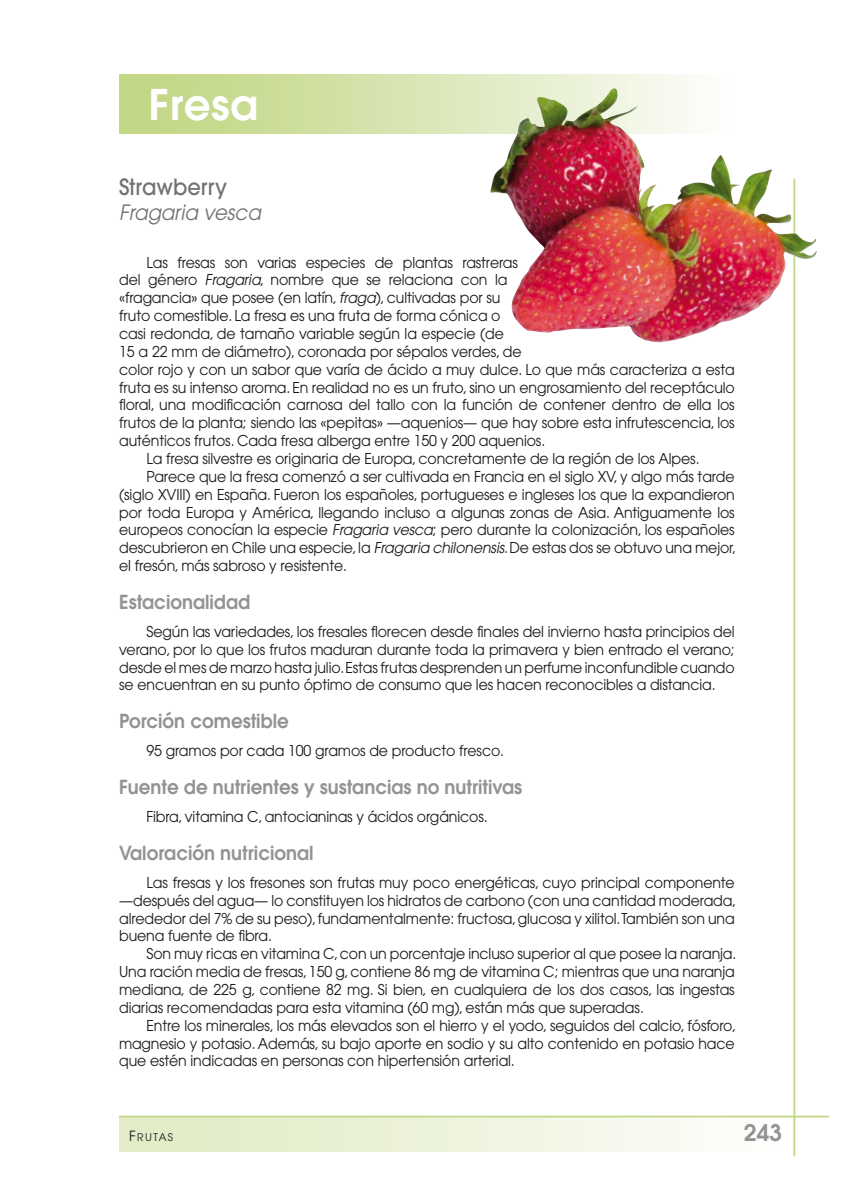
<style>
.page{position:relative;width:844px;height:1191px;background:#fff}
.page>*{position:absolute;margin:0;border:0;box-sizing:border-box;transform-origin:0 0}
.t1{font:600 42px "Avant Garde";letter-spacing:.015em;color:#fff}
.t2{font:600 22.75px "Avant Garde";color:#929395}
.t3{font:500 22.22px "Avant Garde";color:#707173;scale:.94 1}
.t4{font:italic 21px "Avant Garde";color:#707173;scale:.94 1}
.t5{font:600 19.25px "Avant Garde";color:#929395;scale:.95 1}
.t6{font:14.88px/17.8px "Avant Garde";letter-spacing:-.01em;color:#1a171c;text-align:justify;scale:.95 1}
.t7{font:10.5px "Avant Garde";letter-spacing:.135em;color:#1a171c}
.s1{font-style:italic}
.s2{font-size:14px}
</style>
<div class="page">
<div style="left:119px;top:74px;width:615px;height:60px;background:linear-gradient(to right,#bcd47c,#fbfcf8)"></div>
<div style="left:119px;top:1116px;width:675px;height:35px;background:linear-gradient(to right,#dfeac1,#fefefc)"></div>
<hr style="left:119px;top:1115px;width:709px;height:2px;background:#c1d785">
<hr style="left:793px;top:179px;width:2px;height:977px;background:#c1d785">
<img style="left:490px;top:96px;width:326px;height:246px">
<h1 class="t1" style="left:149px;top:77px;width:111px">Fresa</h1>
<h3 class="t3" style="left:119px;top:173px;width:116px">Strawberry</h3>
<h3 class="t4" style="left:119px;top:200px;width:152px">Fragaria vesca</h3>
<p class="t6" style="left:146px;top:253px;width:392px">Las fresas son varias especies de plantas rastreras</p>
<p class="t6" style="left:119px;top:271px;width:410px">del género <span class="s1">Fragaria</span>, nombre que se relaciona con la</p>
<p class="t6" style="left:119px;top:289px;width:403px">«fragancia» que posee (en latín, <span class="s1">fraga</span>), cultivadas por su</p>
<p class="t6" style="left:119px;top:307px;width:403px">fruto comestible. La fresa es una fruta de forma cónica o</p>
<p class="t6" style="left:119px;top:324px;width:406px">casi redonda, de tamaño variable según la especie (de</p>
<p class="t6" style="left:119px;top:342px;width:425px">15 a 22 mm de diámetro), coronada por sépalos verdes, de</p>
<p class="t6" style="left:119px;top:360px;width:649px">color rojo y con un sabor que varía de ácido a muy dulce. Lo que más caracteriza a esta</p>
<p class="t6" style="left:119px;top:378px;width:649px">fruta es su intenso aroma. En realidad no es un fruto, sino un engrosamiento del receptáculo</p>
<p class="t6" style="left:119px;top:396px;width:649px">floral, una modificación carnosa del tallo con la función de contener dentro de ella los</p>
<p class="t6" style="left:119px;top:414px;width:649px">frutos de la planta; siendo las «pepitas» —aquenios— que hay sobre esta infrutescencia, los</p>
<p class="t6" style="left:119px;top:432px;width:450px">auténticos frutos. Cada fresa alberga entre 150 y 200 aquenios.</p>
<p class="t6" style="left:146px;top:449px;width:583px">La fresa silvestre es originaria de Europa, concretamente de la región de los Alpes.</p>
<p class="t6" style="left:146px;top:467px;width:620px">Parece que la fresa comenzó a ser cultivada en Francia en el siglo XV, y algo más tarde</p>
<p class="t6" style="left:119px;top:485px;width:649px">(siglo XVIII) en España. Fueron los españoles, portugueses e ingleses los que la expandieron</p>
<p class="t6" style="left:119px;top:503px;width:649px">por toda Europa y América, llegando incluso a algunas zonas de Asia. Antiguamente los</p>
<p class="t6" style="left:119px;top:521px;width:649px">europeos conocían la especie <span class="s1">Fragaria vesca</span>; pero durante la colonización, los españoles</p>
<p class="t6" style="left:119px;top:539px;width:651px">descubrieron en Chile una especie, la <span class="s1">Fragaria chilonensis</span>. De estas dos se obtuvo una mejor,</p>
<p class="t6" style="left:119px;top:557px;width:241px">el fresón, más sabroso y resistente.</p>
<p class="t5" style="left:119px;top:589px;width:139px">Estacionalidad</p>
<p class="t6" style="left:119px;top:622px;width:649px;text-indent:27px">Según las variedades, los fresales florecen desde finales del invierno hasta principios del verano, por lo que los frutos maduran durante toda la primavera y bien entrado el verano; desde el mes de marzo hasta julio. Estas frutas desprenden un perfume inconfundible cuando se encuentran en su punto óptimo de consumo que les hacen reconocibles a distancia.</p>
<p class="t5" style="left:119px;top:709px;width:180px">Porción comestible</p>
<p class="t6" style="left:146px;top:742px;width:378px">95 gramos por cada 100 gramos de producto fresco.</p>
<p class="t5" style="left:119px;top:774px;width:426px">Fuente de nutrientes y sustancias no nutritivas</p>
<p class="t6" style="left:146px;top:807px;width:361px">Fibra, vitamina C, antocianinas y ácidos orgánicos.</p>
<p class="t5" style="left:119px;top:840px;width:206px">Valoración nutricional</p>
<p class="t6" style="left:119px;top:873px;width:651px;text-indent:27px">Las fresas y los fresones son frutas muy poco energéticas, cuyo principal componente —después del agua— lo constituyen los hidratos de carbono (con una cantidad moderada, alrededor del 7% de su peso), fundamentalmente: fructosa, glucosa y xilitol. También son una buena fuente de fibra.</p>
<p class="t6" style="left:119px;top:944px;width:651px;text-indent:27px">Son muy ricas en vitamina C, con un porcentaje incluso superior al que posee la naranja.<br>Una ración media de fresas, 150 g, contiene 86 mg de vitamina C; mientras que una naranja mediana, de 225 g, contiene 82 mg. Si bien, en cualquiera de los dos casos, las ingestas diarias recomendadas para esta vitamina (60 mg), están más que superadas.</p>
<p class="t6" style="left:119px;top:1016px;width:651px;text-indent:27px">Entre los minerales, los más elevados son el hierro y el yodo, seguidos del calcio, fósforo, magnesio y potasio. Además, su bajo aporte en sodio y su alto contenido en potasio hace que estén indicadas en personas con hipertensión arterial.</p>
<p class="t7" style="left:129px;top:1131px;width:46px"><span class="s2">F</span>RUTAS</p>
<h2 class="t2" style="left:743px;top:1118px;width:40px">243</h2>
</div>
